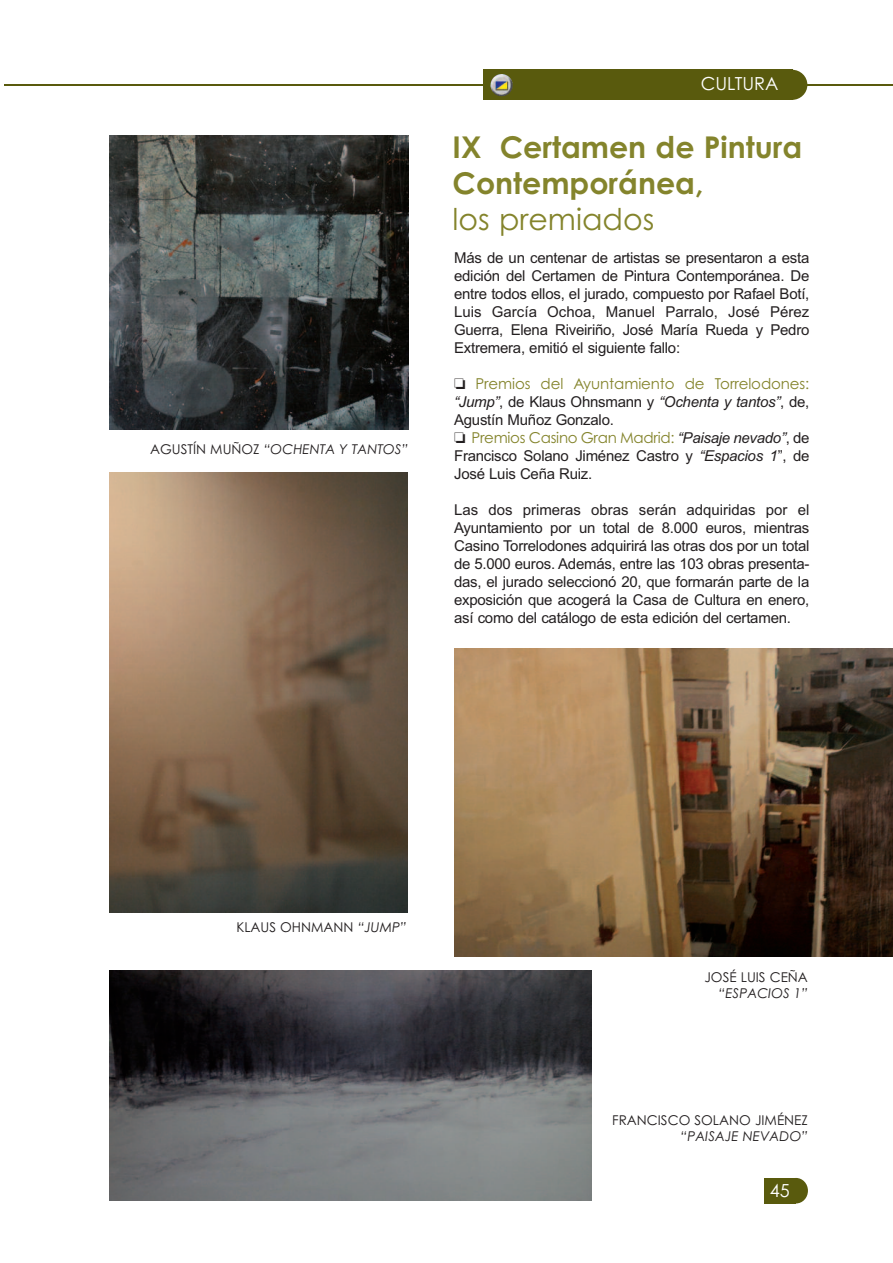
<style>
.page{position:relative;width:893px;height:1263px;background:#fff}
.page>*{position:absolute;margin:0;border:0;box-sizing:border-box;transform-origin:0 0}
.t1{font:700 30px/36px "Century Gothic";color:#84842c}
.t2{font:30px "Century Gothic";color:#84842c}
.t3{font:18px "Century Gothic";color:#fff}
.t4{font:15px/18px "Arial";letter-spacing:-.015em;color:#231f20;text-align:justify}
.t5{font:15px "Century Gothic";letter-spacing:-.01em;color:#84842c}
.t6{font:italic 13.5px "Century Gothic";color:#231f20}
.t7{font:13.5px "Century Gothic";color:#231f20}
.s1{font-style:normal}
.s2{color:#231f20}
.s3{font-style:italic}
.s4{font-family:"Arial";font-style:italic;color:#231f20}
.s5{font-family:"Arial";color:#231f20}
</style>
<div class="page">
<hr style="left:4px;top:84px;width:889px;height:1px;background:#595a0d">
<div style="left:777px;top:70px;width:30px;height:30px;background:#595a0d;border-radius:50%"></div>
<div style="left:483px;top:70px;width:309px;height:30px;background:#595a0d"></div>
<img style="left:490px;top:74px;width:23px;height:22px">
<div style="left:784px;top:1178px;width:24px;height:25px;background:#595a0d;border-radius:50%"></div>
<div style="left:764px;top:1178px;width:32px;height:25px;background:#595a0d"></div>
<img style="left:109px;top:135px;width:300px;height:295px">
<img style="left:109px;top:473px;width:299px;height:439px">
<img style="left:109px;top:971px;width:483px;height:229px">
<img style="left:454px;top:649px;width:439px;height:307px">
<p class="t6" style="left:150px;top:442px;width:260px"><span class="s1">AGUSTÍN MUÑOZ</span> “OCHENTA Y TANTOS”</p>
<p class="t3" style="left:701px;top:73px;width:79px">CULTURA</p>
<h1 class="t1" style="left:453px;top:129px;width:351px">IX Certamen de Pintura<br>Contemporánea,</h1>
<h1 class="t2" style="left:453px;top:202px;width:203px">los premiados</h1>
<p class="t4" style="left:454px;top:248px;width:357px">Más de un centenar de artistas se presentaron a esta edición del Certamen de Pintura Contemporánea. De entre todos ellos, el jurado, compuesto por Rafael Botí, Luis García Ochoa, Manuel Parralo, José Pérez Guerra, Elena Riveiriño, José María Rueda y Pedro Extremera, emitió el siguiente fallo:</p>
<p class="t5" style="left:454px;top:375px;width:357px"><span class="s2">❏</span> Premios del Ayuntamiento de Torrelodones:</p>
<p class="t4" style="left:454px;top:392px;width:357px"><span class="s3">“Jump”</span>, de Klaus Ohnsmann y <span class="s3">“Ochenta y tantos”</span>, de,<br>Agustín Muñoz Gonzalo.</p>
<p class="t5" style="left:454px;top:429px;width:357px"><span class="s2">❏</span> Premios Casino Gran Madrid: <span class="s4">“Paisaje nevado”</span><span class="s5">, de</span></p>
<p class="t4" style="left:454px;top:446px;width:357px">Francisco Solano Jiménez Castro y <span class="s3">“Espacios 1</span>”, de<br>José Luis Ceña Ruiz.</p>
<p class="t4" style="left:454px;top:500px;width:357px">Las dos primeras obras serán adquiridas por el Ayuntamiento por un total de 8.000 euros, mientras Casino Torrelodones adquirirá las otras dos por un total de 5.000 euros. Además, entre las 103 obras presenta&shy;das, el jurado seleccionó 20, que formarán parte de la exposición que acogerá la Casa de Cultura en enero, así como del catálogo de esta edición del certamen.</p>
<p class="t7" style="left:236px;top:919px;width:172px">KLAUS OHNMANN <span class="s3">“JUMP”</span></p>
<p class="t7" style="left:704px;top:970px;width:105px">JOSÉ LUIS CEÑA</p>
<p class="t6" style="left:719px;top:986px;width:91px">“ESPACIOS 1”</p>
<p class="t7" style="left:612px;top:1112px;width:197px">FRANCISCO SOLANO JIMÉNEZ</p>
<p class="t6" style="left:681px;top:1128px;width:129px">“PAISAJE NEVADO”</p>
<p class="t3" style="left:770px;top:1180px;width:21px">45</p>
</div>
